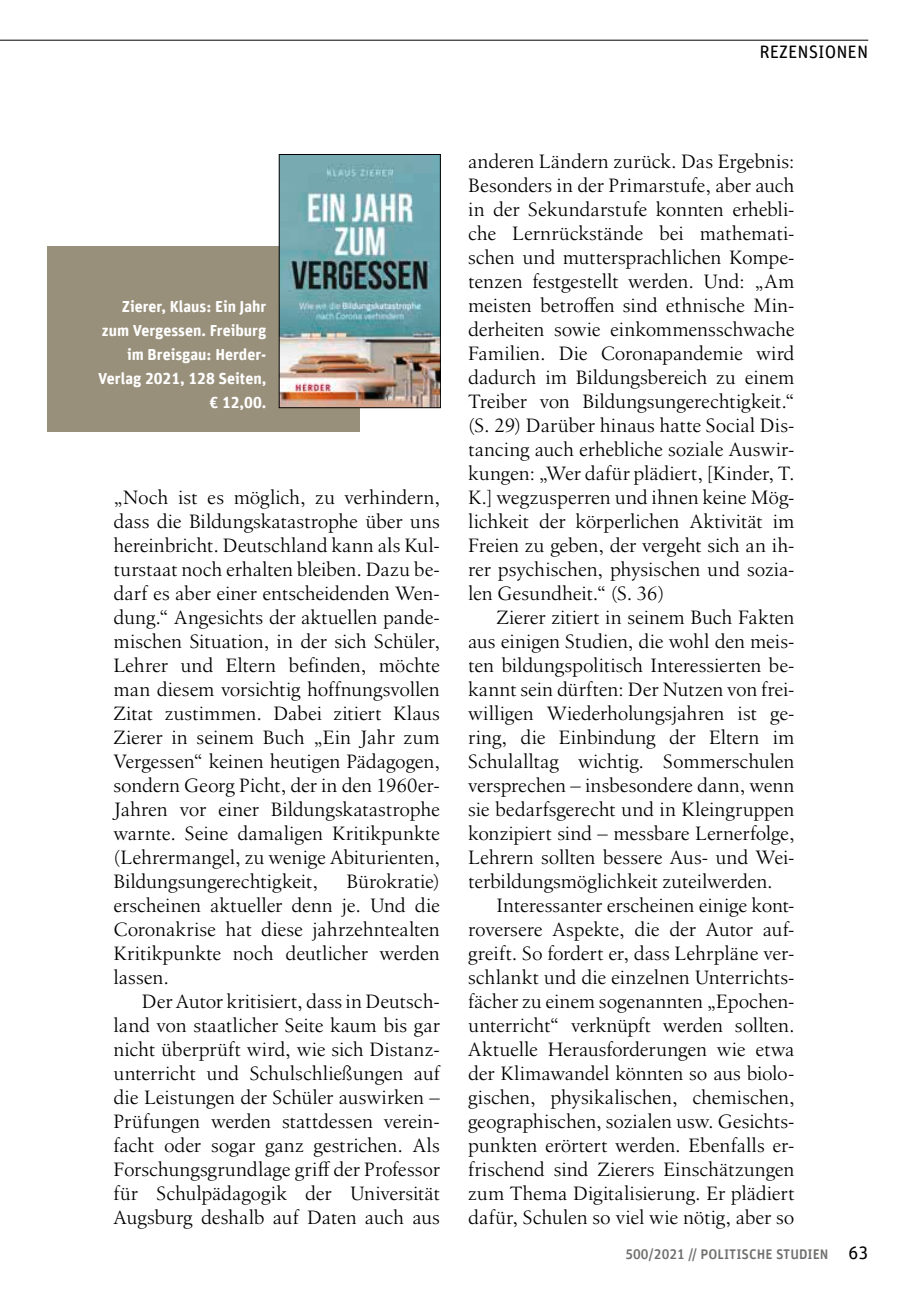
<style>
.page{position:relative;width:908px;height:1304px;background:#fff}
.page>*{position:absolute;margin:0;border:0;box-sizing:border-box;transform-origin:0 0}
.t1{font:20px/24px "Birka LT Pro";letter-spacing:-.005em;color:#000;text-align:justify}
.t2{font:18px "Unit Rounded Offc";color:#000}
.t3{font:700 16px/24px "Unit Rounded Offc";color:#fff;text-align:right}
.t4{font:500 14px "Unit Rounded Offc";color:#6f6f6e}
.s1{font-weight:400;font-size:18px;color:#000}
</style>
<div class="page">
<hr style="left:0;top:40px;width:867px;height:1px;background:#000">
<div style="left:48px;top:247px;width:312px;height:185px;background:#99907b"></div>
<img style="left:281px;top:156px;width:157px;height:250px">
<div style="left:279px;top:154px;width:161px;height:254px;border:1px solid #000"></div>
<p class="t2" style="left:759px;top:41px;width:110px">REZENSIONEN</p>
<p class="t3" style="left:98px;top:294px;width:170px">Zierer, Klaus: Ein Jahr zum Vergessen. Freiburg im Breisgau: Herder-<br>Verlag 2021, 128 Seiten, € 12,00.</p>
<p class="t1" style="left:113px;top:485px;width:328px">„Noch ist es möglich, zu verhindern, dass die Bildungskatastrophe über uns hereinbricht. Deutschland kann als Kul&shy;turstaat noch erhalten bleiben. Dazu be&shy;darf es aber einer entscheidenden Wen&shy;dung.“ Angesichts der aktuellen pande&shy;mischen Situation, in der sich Schüler, Lehrer und Eltern befinden, möchte man diesem vorsichtig hoffnungsvollen Zitat zustimmen. Dabei zitiert Klaus Zierer in seinem Buch „Ein Jahr zum Vergessen“ keinen heutigen Pädagogen, sondern Georg Picht, der in den 1960er-Jahren vor einer Bildungskatastrophe warnte. Seine damaligen Kritikpunkte (Lehrermangel, zu wenige Abiturienten, Bildungsungerechtigkeit,</p>
<p class="t1" style="left:113px;top:869px;width:328px;text-indent:233px">Bürokratie) erscheinen aktueller denn je. Und die Coronakrise hat diese jahrzehntealten Kritikpunkte noch deutlicher werden lassen.</p>
<p class="t1" style="left:113px;top:989px;width:328px;text-indent:28px">Der Autor kritisiert, dass in Deutsch&shy;land von staatlicher Seite kaum bis gar nicht überprüft wird, wie sich Distanz&shy;unterricht und Schulschließungen auf die Leistungen der Schüler auswirken – Prüfungen werden stattdessen verein&shy;facht oder sogar ganz gestrichen. Als Forschungsgrundlage griff der Professor für Schulpädagogik der Universität Augsburg deshalb auf Daten auch aus</p>
<p class="t1" style="left:468px;top:149px;width:328px">anderen Ländern zurück. Das Ergebnis:<br>Besonders in der Primarstufe, aber auch in der Sekundarstufe konnten erhebli&shy;che Lernrückstände bei mathemati&shy;schen und muttersprachlichen Kompe&shy;tenzen festgestellt werden. Und: „Am meisten betroffen sind ethnische Min&shy;derheiten sowie einkommensschwache Familien. Die Coronapandemie wird dadurch im Bildungsbereich zu einem Treiber von Bildungsungerechtigkeit.“ (S. 29) Darüber hinaus hatte Social Dis&shy;tancing auch erhebliche soziale Auswir&shy;kungen: „Wer dafür plädiert, [Kinder, T.<br>K.] wegzusperren und ihnen keine Mög&shy;lichkeit der körperlichen Aktivität im Freien zu geben, der vergeht sich an ih&shy;rer psychischen, physischen und sozia&shy;len Gesundheit.“ (S. 36)</p>
<p class="t1" style="left:468px;top:605px;width:327px;text-indent:28px">Zierer zitiert in seinem Buch Fakten aus einigen Studien, die wohl den meis&shy;ten bildungspolitisch Interessierten be&shy;kannt sein dürften: Der Nutzen von frei&shy;willigen Wiederholungsjahren ist ge&shy;ring, die Einbindung der Eltern im Schulalltag wichtig. Sommerschulen versprechen – insbesondere dann, wenn sie bedarfsgerecht und in Kleingruppen konzipiert sind – messbare Lernerfolge, Lehrern sollten bessere Aus- und Wei&shy;terbildungsmöglichkeit zuteilwerden.</p>
<p class="t1" style="left:468px;top:893px;width:328px;text-indent:28px">Interessanter erscheinen einige kont&shy;roversere Aspekte, die der Autor auf&shy;greift. So fordert er, dass Lehrpläne ver&shy;schlankt und die einzelnen Unterrichts&shy;fächer zu einem sogenannten „Epochen&shy;unterricht“ verknüpft werden sollten.<br>Aktuelle Herausforderungen wie etwa der Klimawandel könnten so aus biolo&shy;gischen, physikalischen, chemischen, geographischen, sozialen usw. Gesichts&shy;punkten erörtert werden. Ebenfalls er&shy;frischend sind Zierers Einschätzungen zum Thema Digitalisierung. Er plädiert dafür, Schulen so viel wie nötig, aber so</p>
<p class="t4" style="left:625px;top:1246px;width:244px">500/2021 // POLITISCHE STUDIEN <span class="s1">63</span></p>
</div>
